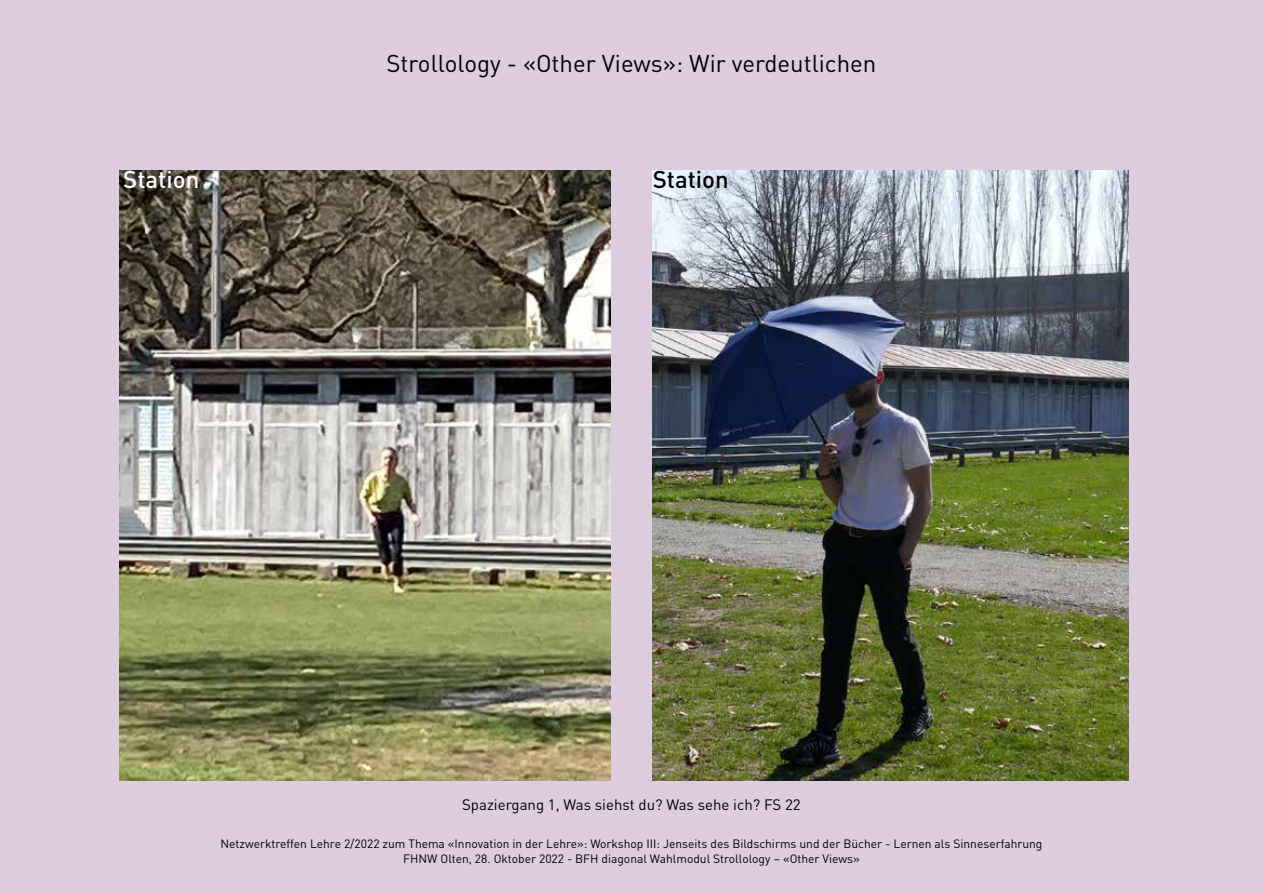
<style>
.page{position:relative;width:1263px;height:893px;background:#fff}
.page>*{position:absolute;margin:0;border:0;box-sizing:border-box;transform-origin:0 0}
.t1{font:24px "DINOT";color:#000}
.t2{font:500 24px "DINOT";color:#fff}
.t3{font:500 24px "DINOT";color:#000}
.t4{font:15px "DINOT";color:#000}
.t5{font:12px/14.4px "DINOT";color:#000;text-align:center}
</style>
<div class="page">
<div style="left:1px;top:0;width:1262px;height:893px;background:#ddcbde"></div>
<img style="left:120px;top:170px;width:490px;height:610px">
<img style="left:653px;top:170px;width:475px;height:610px">
<h1 class="t1" style="left:386px;top:45px;width:491px">Strollology - «Other Views»: Wir verdeutlichen</h1>
<h1 class="t2" style="left:123px;top:161px;width:78px">Station</h1>
<h1 class="t3" style="left:653px;top:161px;width:78px">Station</h1>
<p class="t4" style="left:462px;top:793px;width:340px">Spaziergang 1, Was siehst du? Was sehe ich? FS 22</p>
<p class="t5" style="left:220px;top:836px;width:823px">Netzwerktreffen Lehre 2/2022 zum Thema «Innovation in der Lehre»: Workshop III: Jenseits des Bildschirms und der Bücher - Lernen als Sinneserfahrung<br>FHNW Olten, 28. Oktober 2022 - BFH diagonal Wahlmodul Strollology – «Other Views»</p>
</div>
